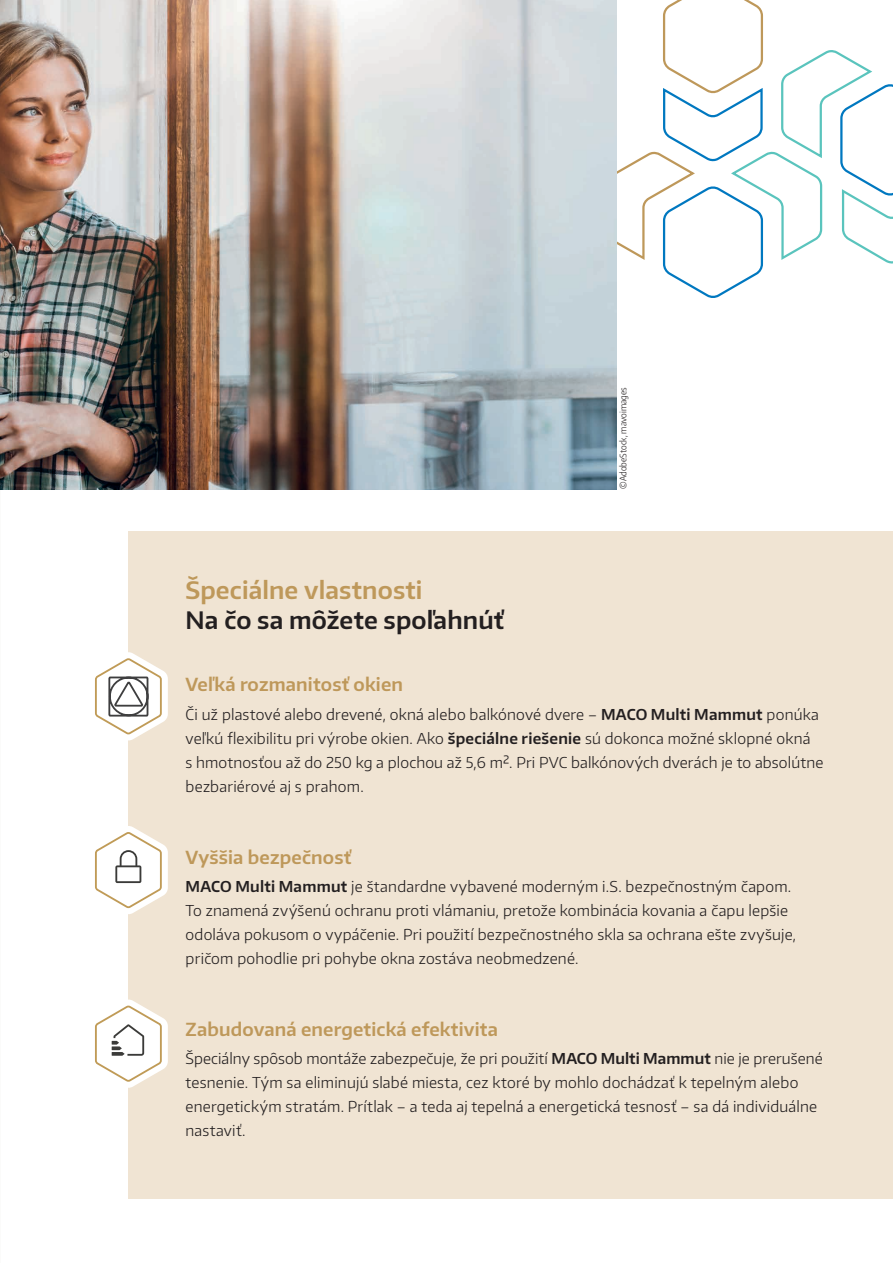
<style>
.page{position:relative;width:893px;height:1263px;background:#fff}
.page>*{position:absolute;margin:0;border:0;box-sizing:border-box;transform-origin:0 0}
.Subheadline_16auf20_black{font:600 24px "Encode Sans Normal";letter-spacing:.005em;color:#231f20}
.Subheadline_16auf20_gold{font:600 24px "Encode Sans Normal";letter-spacing:.005em;color:#be985a}
.Subheadline_12pt_Gold{font:600 18px "Encode Sans Normal";letter-spacing:.01em;color:#be985a}
.Bodytext{font:300 15px/24px "Encode Sans Normal";letter-spacing:.015em;color:#231f20}
.Subheadline_12pt_Gold-2{font:300 9px "Encode Sans Condensed";letter-spacing:.01em;color:#231f20}
.s1{font-weight:600}
</style>
<div class="page">
<div style="left:128px;top:531px;width:765px;height:668px;background:#f0e4d3"></div>
<svg style="left:617px;top:0;width:276px;height:298px"></svg>
<img style="left:0;top:0;width:617px;height:489px">
<svg style="left:95px;top:826px;width:73px;height:88px"></svg>
<svg style="left:95px;top:999px;width:73px;height:89px"></svg>
<svg style="left:95px;top:652px;width:73px;height:89px"></svg>
<p class="Subheadline_16auf20_gold" style="left:186px;top:574px;width:238px">Špeciálne vlastnosti</p>
<p class="Subheadline_16auf20_black" style="left:186px;top:604px;width:320px">Na čo sa môžete spoľahnúť</p>
<p class="Subheadline_12pt_Gold-2" style="left:617px;top:489px;width:103px;rotate:-90deg">©AdobeStock, mavoimages</p>
<p class="Subheadline_12pt_Gold" style="left:186px;top:673px;width:219px">Veľká rozmanitosť okien</p>
<p class="Bodytext" style="left:186px;top:702px;width:639px">Či už plastové alebo drevené, okná alebo balkónové dvere – <span class="s1">MACO Multi Mammut</span> ponúka veľkú flexibilitu pri výrobe okien. Ako <span class="s1">špeciálne riešenie</span> sú dokonca možné sklopné okná<br>s hmotnosťou až do 250 kg a plochou až 5,6 m². Pri PVC balkónových dverách je to absolútne bezbariérové aj s prahom.</p>
<p class="Subheadline_12pt_Gold" style="left:186px;top:845px;width:167px">Vyššia bezpečnosť</p>
<p class="Bodytext" style="left:186px;top:874px;width:612px"><span class="s1">MACO Multi Mammut</span> je štandardne vybavené moderným i.S. bezpečnostným čapom.<br>To znamená zvýšenú ochranu proti vlámaniu, pretože kombinácia kovania a čapu lepšie odoláva pokusom o vypáčenie. Pri použití bezpečnostného skla sa ochrana ešte zvyšuje, pričom pohodlie pri pohybe okna zostáva neobmedzené.</p>
<p class="Subheadline_12pt_Gold" style="left:186px;top:1017px;width:314px">Zabudovaná energetická efektivita</p>
<p class="Bodytext" style="left:186px;top:1046px;width:639px">Špeciálny spôsob montáže zabezpečuje, že pri použití <span class="s1">MACO Multi Mammut</span> nie je prerušené tesnenie. Tým sa eliminujú slabé miesta, cez ktoré by mohlo dochádzať k tepelným alebo energetickým stratám. Prítlak – a teda aj tepelná a energetická tesnosť – sa dá individuálne nastaviť.</p>
</div>
